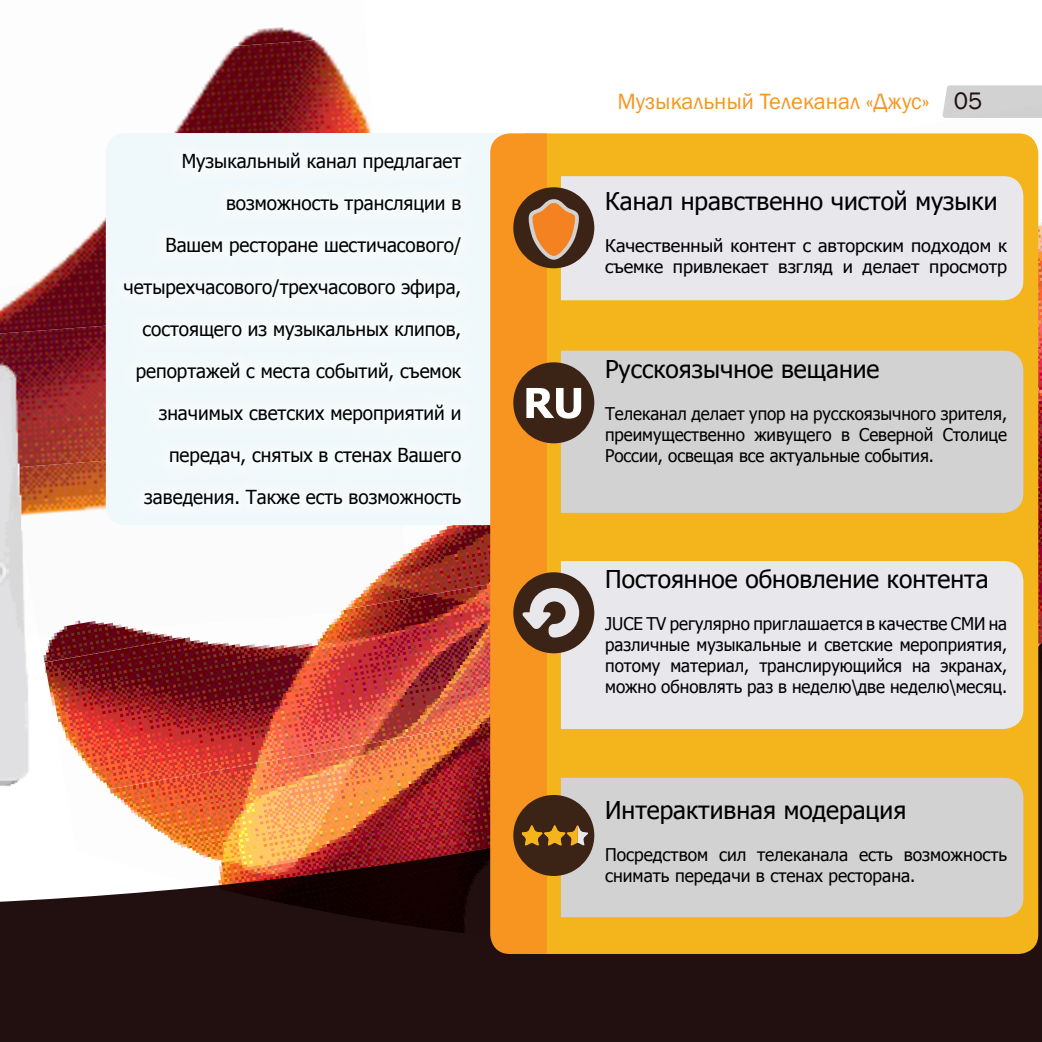
<style>
.page{position:relative;width:1042px;height:1042px;background:#fff}
.page>*{position:absolute;margin:0;border:0;box-sizing:border-box;transform-origin:0 0}
.t1{font:24.5px "Tahoma";color:#000}
.t2{font:22.75px "Franklin Gothic";color:#f79520}
.t3{font:19.25px/42px "Tahoma";color:#000;text-align:right}
.t4{font:17.5px/21px "Tahoma";color:#000}
.s1{font-size:24.5px;color:#220f0f}
</style>
<div class="page">
<div style="left:0;top:897px;width:1042px;height:145px;background:#220f0f"></div>
<img style="left:0;top:529px;width:30px;height:399px">
<img style="left:266px;top:900px;width:776px;height:62px">
<img style="left:67px;top:797px;width:975px;height:103px">
<img style="left:44px;top:663px;width:998px;height:134px">
<img style="left:20px;top:529px;width:1022px;height:134px">
<img style="left:0;top:395px;width:1042px;height:134px">
<img style="left:0;top:27px;width:1042px;height:368px">
<div style="left:547px;top:133px;width:491px;height:821px;background:#f4b41b"></div>
<div style="left:106px;top:133px;width:384px;height:392px;background:#eff8fa"></div>
<div style="left:490px;top:133px;width:57px;height:821px;background:#f79520"></div>
<div style="left:561px;top:176px;width:462px;height:124px;background:#e7e7ec"></div>
<div style="left:561px;top:351px;width:462px;height:162px;background:#d3d2d3"></div>
<div style="left:561px;top:561px;width:462px;height:168px;background:#e7e7ec"></div>
<div style="left:561px;top:778px;width:462px;height:139px;background:#d3d2d3"></div>
<div style="left:513px;top:187px;width:81px;height:81px;background:#3b2416;border-radius:50%"></div>
<div style="left:513px;top:362px;width:81px;height:81px;background:#3b2416;border-radius:50%"></div>
<div style="left:513px;top:572px;width:81px;height:81px;background:#3b2416;border-radius:50%"></div>
<div style="left:513px;top:795px;width:81px;height:81px;background:#3b2416;border-radius:50%"></div>
<svg style="left:527px;top:199px;width:53px;height:61px"></svg>
<svg style="left:526px;top:388px;width:55px;height:31px"></svg>
<svg style="left:521px;top:588px;width:58px;height:49px"></svg>
<svg style="left:522px;top:825px;width:66px;height:20px"></svg>
<div style="left:109px;top:139px;width:367px;height:382px;background:#f2f9fb"></div>
<p class="t3" style="left:123px;top:139px;width:339px">Музыкальный канал предлагает возможность трансляции в<br>Вашем ресторане шестичасового/ четырехчасового/трехчасового эфира, состоящего из музыкальных клипов, репортажей с места событий, съемок значимых светских мероприятий и передач, снятых в стенах Вашего заведения. Также есть возможность</p>
<h2 class="t2" style="left:617px;top:87px;width:366px">Музыкальный Телеканал «Джус» <span class="s1">05</span></h2>
<h1 class="t1" style="left:605px;top:185px;width:394px">Канал нравственно чистой музыки</h1>
<p class="t4" style="left:605px;top:234px;width:403px">Качественный контент с авторским подходом к съемке привлекает взгляд и делает просмотр</p>
<h1 class="t1" style="left:605px;top:353px;width:276px">Русскоязычное вещание</h1>
<p class="t4" style="left:605px;top:402px;width:403px;text-align:justify">Телеканал делает упор на русскоязычного зрителя, преимущественно живущего в Северной Столице России, освещая все актуальные события.</p>
<h1 class="t1" style="left:605px;top:563px;width:385px">Постоянное обновление контента</h1>
<p class="t4" style="left:605px;top:612px;width:403px;text-align:justify">JUCE TV регулярно приглашается в качестве СМИ на различные музыкальные и светские мероприятия, потому материал, транслирующийся на экранах, можно обновлять раз в неделю\две неделю\месяц.</p>
<h1 class="t1" style="left:605px;top:794px;width:303px">Интерактивная модерация</h1>
<p class="t4" style="left:605px;top:843px;width:403px">Посредством сил телеканала есть возможность снимать передачи в стенах ресторана.</p>
</div>
